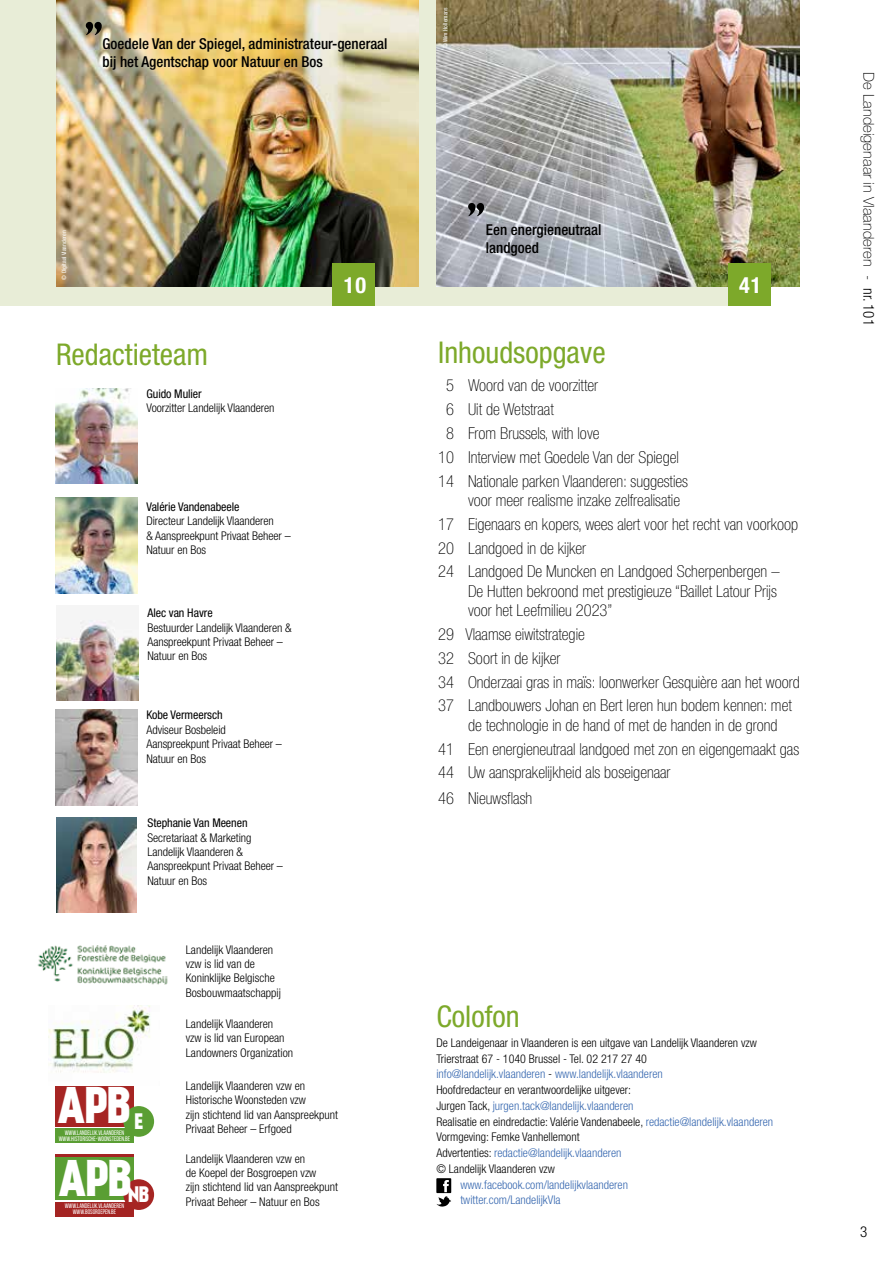
<style>
.page{position:relative;width:893px;height:1263px;background:#fff}
.page>*{position:absolute;margin:0;border:0;box-sizing:border-box;transform-origin:0 0}
.t1{font:48.9px "Kankin";letter-spacing:-.04em;color:#fff}
.t2{font:condensed 30px "Helvetica Neue LT Std";color:#7da92a}
.t3{font:700 condensed 22.2px "Helvetica Neue LT Std";color:#fff}
.t4{font:21.3px "Kankin";color:#fff}
.t5{font:100 condensed 16.5px/23.7px "Helvetica Neue LT Std";color:#000}
.t6{font:500 condensed 15px/18px "Helvetica Neue LT Std";color:#000}
.t7{font:100 15px "Helvetica Neue LT Std";color:#000}
.t8{font:300 condensed 15px "Helvetica Neue LT Std";color:#000}
.t9{font:300 condensed 12px/14.4px "Helvetica Neue LT Std";color:#000}
.t10{font:condensed 12px "Helvetica Neue LT Std";letter-spacing:-.005em;color:#000}
.t11{font:300 condensed 12px/15.8px "Helvetica Neue LT Std";color:#3768b0}
.t12{font:6.6px/5.8px "Bebas Neue";color:#fff;text-align:center}
.t13{font:condensed 6px "Helvetica Neue LT Std";color:#fff}
.s1{color:#3768b0}
.s2{font-weight:300;font-stretch:condensed}
</style>
<div class="page">
<div style="left:0;top:0;width:735px;height:306px;background:#e8edd7"></div>
<div style="left:436px;top:1178px;width:15px;height:15px;background:#000"></div>
<svg style="left:436px;top:1180px;width:15px;height:26px"></svg>
<div style="left:55px;top:1157px;width:79px;height:43px;background:#5a9e33"></div>
<div style="left:55px;top:1202px;width:79px;height:14px;background:#a42422"></div>
<hr style="left:55px;top:1155px;width:79px;height:2px;background:#a42422">
<div style="left:123px;top:1179px;width:31px;height:31px;background:#a62523;border-radius:50%"></div>
<div style="left:55px;top:1083px;width:79px;height:44px;background:#a62523"></div>
<div style="left:55px;top:1129px;width:79px;height:14px;background:#5a9e33"></div>
<div style="left:123px;top:1106px;width:31px;height:31px;background:#5a9e33;border-radius:50%"></div>
<img style="left:37px;top:945px;width:131px;height:40px">
<img style="left:48px;top:1005px;width:103px;height:80px">
<img style="left:56px;top:0;width:362px;height:286px">
<img style="left:436px;top:0;width:364px;height:286px">
<div style="left:728px;top:263px;width:42px;height:43px;background:#7da92a"></div>
<div style="left:332px;top:263px;width:43px;height:43px;background:#7da92a"></div>
<svg style="left:468px;top:203px;width:16px;height:13px"></svg>
<svg style="left:86px;top:22px;width:16px;height:13px"></svg>
<img style="left:56px;top:619px;width:83px;height:82px">
<img style="left:56px;top:817px;width:81px;height:95px">
<img style="left:55px;top:498px;width:83px;height:95px">
<img style="left:55px;top:709px;width:83px;height:96px">
<img style="left:55px;top:388px;width:83px;height:95px">
<p class="t6" style="left:103px;top:35px;width:286px">Goedele Van der Spiegel, administrateur-generaal</p>
<p class="t6" style="left:103px;top:53px;width:222px">bij het Agentschap voor Natuur en Bos</p>
<p class="t13" style="left:442px;top:48px;width:42px;rotate:-90deg">© Wim Hollemans</p>
<p class="t13" style="left:61px;top:279px;width:50px;rotate:-90deg">© Digitaal Vlaanderen</p>
<p class="t6" style="left:486px;top:220px;width:117px">Een energieneutraal landgoed</p>
<h3 class="t3" style="left:344px;top:271px;width:24px">10</h3>
<h3 class="t3" style="left:739px;top:271px;width:24px">41</h3>
<h2 class="t2" style="left:56px;top:337px;width:154px">Redactieteam</h2>
<p class="t10" style="left:146px;top:387px;width:57px">Guido Mulier</p>
<p class="t9" style="left:146px;top:401px;width:130px">Voorzitter Landelijk Vlaanderen</p>
<p class="t10" style="left:146px;top:500px;width:95px">Valérie Vandenabeele</p>
<p class="t9" style="left:146px;top:514px;width:146px">Directeur Landelijk Vlaanderen<br>&amp; Aanspreekpunt Privaat Beheer –<br>Natuur en Bos</p>
<p class="t10" style="left:147px;top:606px;width:67px">Alec van Havre</p>
<p class="t9" style="left:147px;top:620px;width:146px">Bestuurder Landelijk Vlaanderen &amp;<br>Aanspreekpunt Privaat Beheer –<br>Natuur en Bos</p>
<p class="t10" style="left:146px;top:708px;width:78px">Kobe Vermeersch</p>
<p class="t9" style="left:146px;top:722px;width:137px">Adviseur Bosbeleid<br>Aanspreekpunt Privaat Beheer –<br>Natuur en Bos</p>
<p class="t10" style="left:147px;top:816px;width:102px">Stephanie Van Meenen</p>
<p class="t9" style="left:147px;top:830px;width:137px">Secretariaat &amp; Marketing<br>Landelijk Vlaanderen &amp;<br>Aanspreekpunt Privaat Beheer –<br>Natuur en Bos</p>
<p class="t9" style="left:186px;top:942px;width:97px">Landelijk Vlaanderen vzw is lid van de<br>Koninklijke Belgische<br>Bosbouwmaatschappij</p>
<p class="t9" style="left:186px;top:1016px;width:109px">Landelijk Vlaanderen<br>vzw is lid van European<br>Landowners Organization</p>
<h1 class="t1" style="left:58px;top:1075px;width:75px">APB</h1>
<p class="t9" style="left:186px;top:1078px;width:154px">Landelijk Vlaanderen vzw en<br>Historische Woonsteden vzw<br>zijn stichtend lid van Aanspreekpunt<br>Privaat Beheer – Erfgoed</p>
<p class="t9" style="left:186px;top:1151px;width:154px">Landelijk Vlaanderen vzw en<br>de Koepel der Bosgroepen vzw<br>zijn stichtend lid van Aanspreekpunt<br>Privaat Beheer – Natuur en Bos</p>
<h3 class="t4" style="left:134px;top:1108px;width:11px">E</h3>
<p class="t12" style="left:59px;top:1130px;width:73px">WWW.LANDELIJK.VLAANDEREN<br>WWW.HISTORISCHE-WOONSTEDEN.BE</p>
<h1 class="t1" style="left:58px;top:1148px;width:75px">APB</h1>
<h3 class="t4" style="left:128px;top:1181px;width:23px">NB</h3>
<p class="t12" style="left:65px;top:1203px;width:61px">WWW.LANDELIJK.VLAANDEREN<br>WWW.BOSGROEPEN.BE</p>
<h2 class="t2" style="left:438px;top:335px;width:169px">Inhoudsopgave</h2>
<h3 class="t5" style="left:446px;top:374px;width:153px">5 Woord van de voorzitter</h3>
<h3 class="t5" style="left:446px;top:397px;width:109px">6 Uit de Wetstraat</h3>
<h3 class="t5" style="left:446px;top:421px;width:155px">8 From Brussels, with love</h3>
<h3 class="t5" style="left:438px;top:445px;width:242px">10 Interview met Goedele Van der Spiegel</h3>
<h3 class="t5" style="left:438px;top:469px;width:251px">14 Nationale parken Vlaanderen: suggesties</h3>
<h3 class="t5" style="left:438px;top:488px;width:361px;text-indent:30px">voor meer realisme inzake zelfrealisatie<br>17 Eigenaars en kopers, wees alert voor het recht van voorkoop 20 Landgoed in de kijker<br>24 Landgoed De Muncken en Landgoed Scherpenbergen –</h3>
<h3 class="t5" style="left:468px;top:581px;width:310px;line-height:19.5px">De Hutten bekroond met prestigieuze “Baillet Latour Prijs voor het Leefmilieu 2023”</h3>
<h3 class="t5" style="left:438px;top:622px;width:363px">29 Vlaamse eiwitstrategie<br>32 Soort in de kijker<br>34 Onderzaai gras in maïs: loonwerker Gesquière aan het woord 37 Landbouwers Johan en Bert leren hun bodem kennen: met</h3>
<h3 class="t5" style="left:438px;top:713px;width:362px;text-indent:30px">de technologie in de hand of met de handen in de grond<br>41 Een energieneutraal landgoed met zon en eigengemaakt gas<br>44 Uw aansprakelijkheid als boseigenaar</h3>
<h3 class="t5" style="left:438px;top:786px;width:95px">46 Nieuwsflash</h3>
<h2 class="t2" style="left:436px;top:999px;width:85px">Colofon</h2>
<p class="t9" style="left:436px;top:1034px;width:338px;line-height:15.8px">De Landeigenaar in Vlaanderen is een uitgave van Landelijk Vlaanderen vzw Trierstraat 67 - 1040 Brussel - Tel. 02 217 27 40<br><span class="s1">info@landelijk.vlaanderen</span> - <span class="s1">www.landelijk.vlaanderen<br></span>Hoofdredacteur en verantwoordelijke uitgever:<br>Jurgen Tack, <span class="s1">jurgen.tack@landelijk.vlaanderen<br></span>Realisatie en eindredactie: Valérie Vandenabeele, <span class="s1">redactie@landelijk.vlaanderen </span>Vormgeving: Femke Vanhellemont<br>Advertenties: <span class="s1">redactie@landelijk.vlaanderen<br></span>© Landelijk Vlaanderen vzw</p>
<p class="t11" style="left:460px;top:1176px;width:169px">www.facebook.com/landelijkvlaanderen twitter.com/LandelijkVla</p>
<p class="t7" style="left:877px;top:72px;width:255px;rotate:90deg">De Landeigenaar in Vlaanderen - <span class="s2">nr. 101</span></p>
<p class="t8" style="left:860px;top:1223px;width:9px">3</p>
</div>
